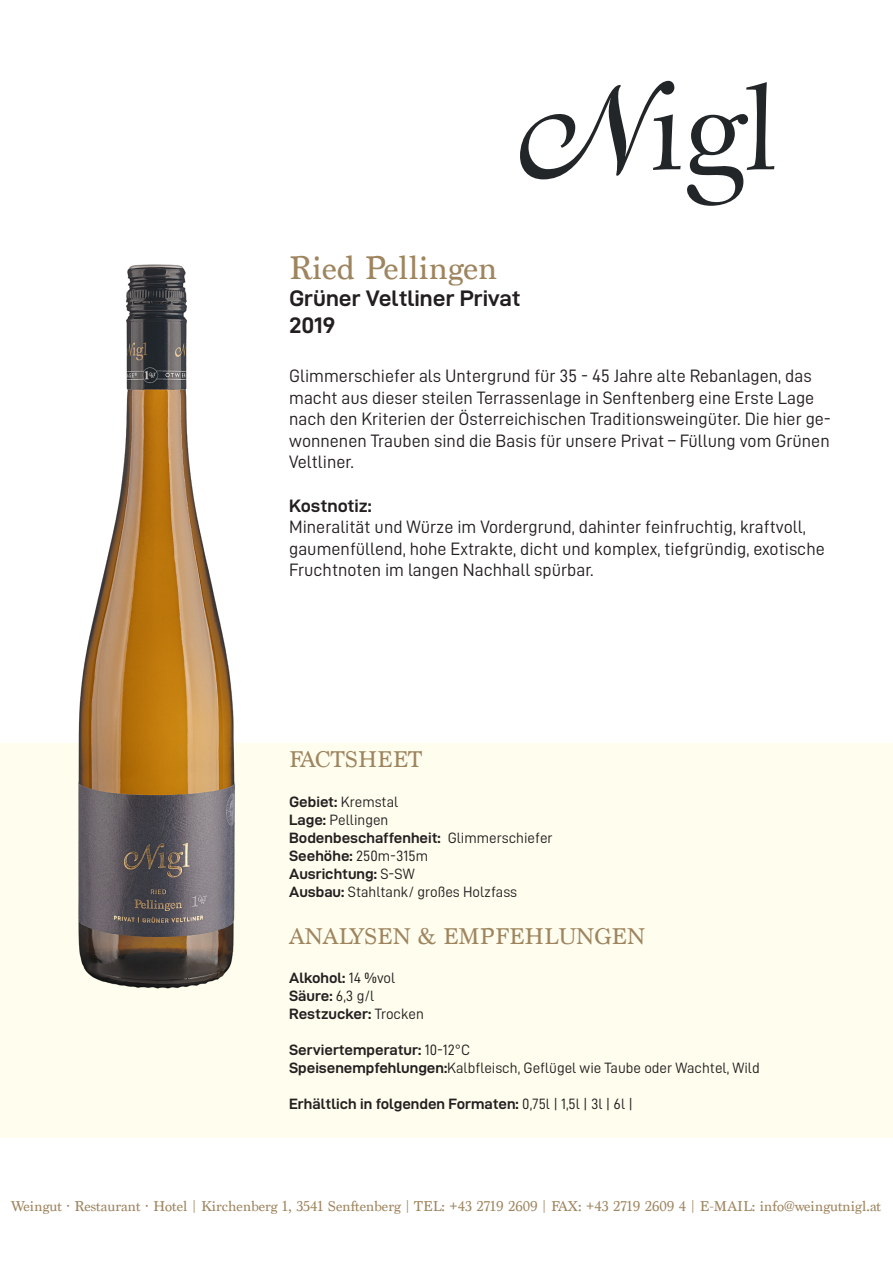
<style>
.page{position:relative;width:893px;height:1263px;background:#fff}
.page>*{position:absolute;margin:0;border:0;box-sizing:border-box;transform-origin:0 0}
.t1{font:34.5px "Marion";color:#9e855f}
.t2{font:24px "Marion";color:#9e855f}
.t3{font:22.5px "D DIN Exp Bold";color:#231f20}
.t4{font:18px/21.6px "D DIN";color:#231f20}
.t5{font:18px "D DIN Exp Bold";color:#231f20}
.t6{font:15px "D DIN Exp Bold";color:#231f20}
.t7{font:15px "D DIN";color:#231f20}
.Einf__Abs{font:15px "Marion";color:#9e855f}
.s1{font-family:"D DIN Exp Bold"}
.s2{font-family:"D DIN"}
</style>
<div class="page">
<div style="left:0;top:743px;width:893px;height:394px;background:#fffdee"></div>
<svg style="left:520px;top:81px;width:254px;height:125px"></svg>
<img style="left:78px;top:264px;width:157px;height:725px">
<p class="t1" style="left:289px;top:248px;width:210px">Ried Pellingen</p>
<p class="t3" style="left:289px;top:286px;width:233px">Grüner Veltliner Privat</p>
<p class="t3" style="left:289px;top:313px;width:48px">2019</p>
<p class="t4" style="left:289px;top:365px;width:543px">Glimmerschiefer als Untergrund für 35 - 45 Jahre alte Rebanlagen, das macht aus dieser steilen Terrassenlage in Senftenberg eine Erste Lage nach den Kriterien der Österreichischen Traditionsweingüter. Die hier ge&shy;wonnenen Trauben sind die Basis für unsere Privat – Füllung vom Grünen Veltliner.</p>
<p class="t5" style="left:289px;top:495px;width:84px">Kostnotiz:</p>
<p class="t4" style="left:289px;top:516px;width:537px">Mineralität und Würze im Vordergrund, dahinter feinfruchtig, kraftvoll, gaumenfüllend, hohe Extrakte, dicht und komplex, tiefgründig, exotische<br>Fruchtnoten im langen Nachhall spürbar.</p>
<p class="t2" style="left:289px;top:745px;width:135px">FACTSHEET</p>
<p class="t7" style="left:289px;top:794px;width:111px"><span class="s1">Gebiet:</span> Kremstal</p>
<p class="t7" style="left:289px;top:812px;width:101px"><span class="s1">Lage:</span> Pellingen</p>
<p class="t6" style="left:289px;top:829px;width:265px">Bodenbeschaffenheit: <span class="s2">Glimmerschiefer</span></p>
<p class="t7" style="left:289px;top:848px;width:141px"><span class="s1">Seehöhe:</span> 250m-315m</p>
<p class="t6" style="left:289px;top:865px;width:127px">Ausrichtung: <span class="s2">S-SW</span></p>
<p class="t7" style="left:289px;top:884px;width:230px"><span class="s1">Ausbau:</span> Stahltank/ großes Holzfass</p>
<p class="t2" style="left:289px;top:922px;width:357px">ANALYSEN &amp; EMPFEHLUNGEN</p>
<p class="t6" style="left:289px;top:970px;width:108px">Alkohol: <span class="s2">14 %vol</span></p>
<p class="t6" style="left:289px;top:988px;width:87px">Säure: <span class="s2">6,3 g/l</span></p>
<p class="t6" style="left:289px;top:1006px;width:136px">Restzucker: <span class="s2">Trocken</span></p>
<p class="t6" style="left:289px;top:1042px;width:183px">Serviertemperatur: <span class="s2">10-12°C</span></p>
<p class="t7" style="left:289px;top:1060px;width:472px"><span class="s1">Speisenempfehlungen:</span>Kalbfleisch, Geflügel wie Taube oder Wachtel, Wild</p>
<p class="t6" style="left:289px;top:1096px;width:345px">Erhältlich in folgenden Formaten: <span class="s2">0,75l | 1,5l | 3l | 6l |</span></p>
<p class="Einf__Abs" style="left:11px;top:1197px;width:871px">Weingut · Restaurant · Hotel | Kirchenberg 1, 3541 Senftenberg | TEL: +43 2719 2609 | FAX: +43 2719 2609 4 | E-MAIL: info@weingutnigl.at</p>
</div>
